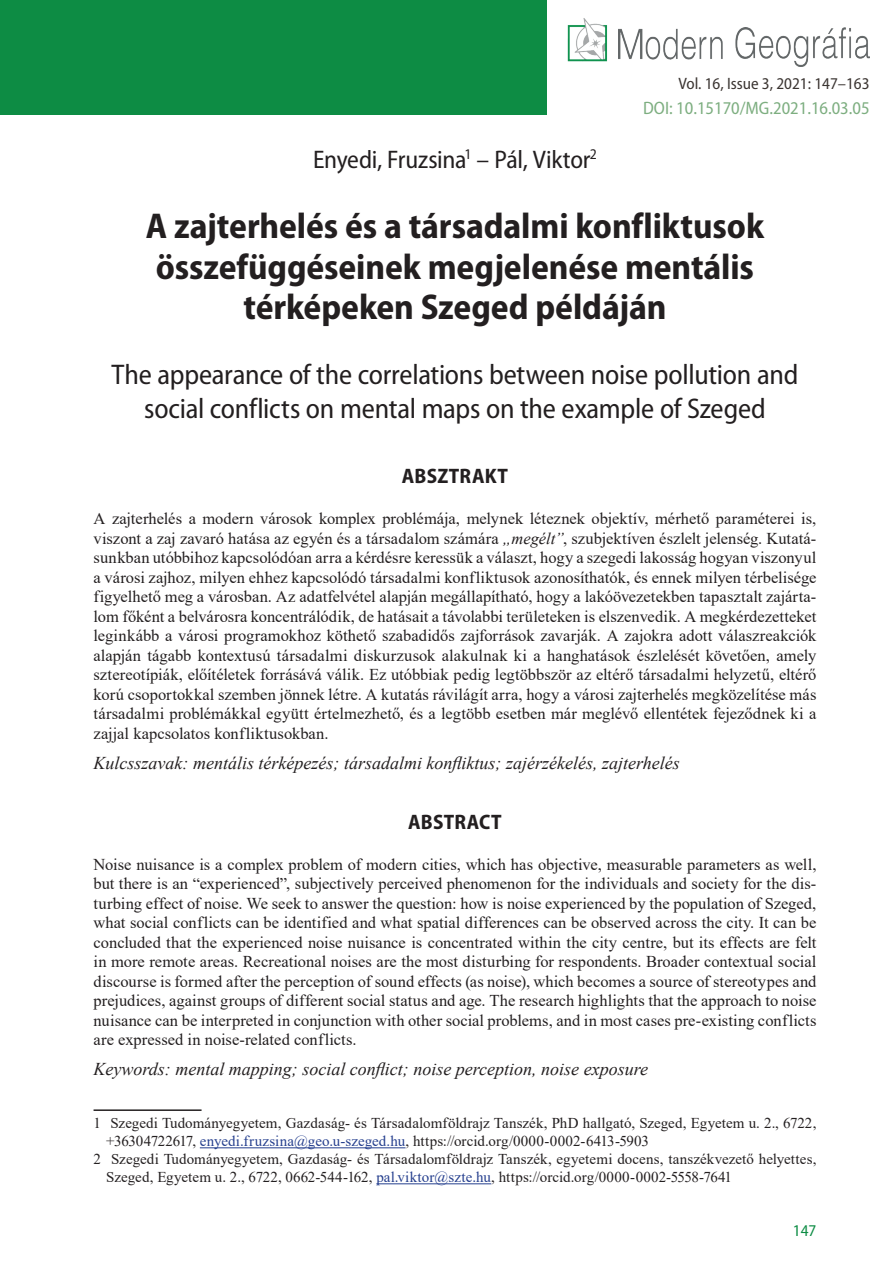
<style>
.page{position:relative;width:893px;height:1263px;background:#fff}
.page>*{position:absolute;margin:0;border:0;box-sizing:border-box;transform-origin:0 0}
.t1{font:700 semi-condensed 36px/40.5px "Myriad Pro";letter-spacing:-.005em;color:#231f20;text-align:center}
.t2{font:semi-condensed 28.5px/34.5px "Myriad Pro";letter-spacing:-.01em;color:#231f20;text-align:center}
.t3{font:semi-condensed 25.5px "Myriad Pro";letter-spacing:-.01em;color:#231f20}
.t4{font:700 semi-condensed 21px "Myriad Pro";letter-spacing:.01em;color:#231f20}
.t5{font:italic 18px "Times New Roman";color:#231f20}
.t6{font:semi-condensed 18px "Myriad Pro";color:#7dae80}
.t7{font:16.5px/19.5px "Times New Roman";color:#231f20;text-align:justify}
.t8{font:semi-condensed 16.5px "Myriad Pro";color:#3b3532}
.t9{font:semi-condensed 16.5px "Myriad Pro";color:#0d8c44}
.t10{font:15px "Times New Roman";letter-spacing:.005em;color:#231f20}
.s1{font-style:italic}
.s2{color:#253f8e}
</style>
<div class="page">
<img style="left:618px;top:27px;width:252px;height:39px">
<img style="left:567px;top:18px;width:40px;height:44px">
<div style="left:0;top:0;width:546px;height:115px;background:#0d8c44"></div>
<hr style="left:94px;top:1109px;width:108px;height:2px;background:#231f20">
<hr style="left:200px;top:1147px;width:205px;height:1px;background:#253f8e">
<hr style="left:376px;top:1183px;width:115px;height:1px;background:#253f8e">
<p class="t8" style="left:678px;top:75px;width:193px">Vol. 16, Issue 3, 2021: 147–163</p>
<p class="t6" style="left:643px;top:99px;width:228px">DOI: 10.15170/MG.2021.16.03.05</p>
<h3 class="t3" style="left:313px;top:146px;width:285px">Enyedi, Fruzsina<sup>1</sup> – Pál, Viktor<sup>2</sup></h3>
<h1 class="t1" style="left:146px;top:205px;width:620px">A zajterhelés és a társadalmi konfliktusok összefüggéseinek megjelenése mentális térképeken Szeged példáján</h1>
<h2 class="t2" style="left:112px;top:357px;width:688px">The appearance of the correlations between noise pollution and social conflicts on mental maps on the example of Szeged</h2>
<p class="t4" style="left:402px;top:463px;width:108px">ABSZTRAKT</p>
<p class="t7" style="left:94px;top:508px;width:724px">A zajterhelés a modern városok komplex problémája, melynek léteznek objektív, mérhető paraméterei is, viszont a zaj zavaró hatása az egyén és a társadalom számára <span class="s1">„megélt”</span>, szubjektíven észlelt jelenség. Kutatá&shy;sunkban utóbbihoz kapcsolódóan arra a kérdésre keressük a választ, hogy a szegedi lakosság hogyan viszonyul a városi zajhoz, milyen ehhez kapcsolódó társadalmi konfliktusok azonosíthatók, és ennek milyen térbelisége figyelhető meg a városban. Az adatfelvétel alapján megállapítható, hogy a lakóövezetekben tapasztalt zajárta&shy;lom főként a belvárosra koncentrálódik, de hatásait a távolabbi területeken is elszenvedik. A megkérdezetteket leginkább a városi programokhoz köthető szabadidős zajforrások zavarják. A zajokra adott válaszreakciók alapján tágabb kontextusú társadalmi diskurzusok alakulnak ki a hanghatások észlelését követően, amely sztereotípiák, előítéletek forrásává válik. Ez utóbbiak pedig legtöbbször az eltérő társadalmi helyzetű, eltérő korú csoportokkal szemben jönnek létre. A kutatás rávilágít arra, hogy a városi zajterhelés megközelítése más társadalmi problémákkal együtt értelmezhető, és a legtöbb esetben már meglévő ellentétek fejeződnek ki a zajjal kapcsolatos konfliktusokban.</p>
<p class="t5" style="left:94px;top:750px;width:588px">Kulcsszavak: mentális térképezés; társadalmi konfliktus; zajérzékelés, zajterhelés</p>
<p class="t4" style="left:408px;top:808px;width:95px">ABSTRACT</p>
<p class="t7" style="left:94px;top:854px;width:724px">Noise nuisance is a complex problem of modern cities, which has objective, measurable parameters as well, but there is an “experienced”, subjectively perceived phenomenon for the individuals and society for the dis&shy;turbing effect of noise. We seek to answer the question: how is noise experienced by the population of Szeged, what social conflicts can be identified and what spatial differences can be observed across the city. It can be concluded that the experienced noise nuisance is concentrated within the city centre, but its effects are felt in more remote areas. Recreational noises are the most disturbing for respondents. Broader contextual social discourse is formed after the perception of sound effects (as noise), which becomes a source of stereotypes and prejudices, against groups of different social status and age. The research highlights that the approach to noise nuisance can be interpreted in conjunction with other social problems, and in most cases pre-existing conflicts are expressed in noise-related conflicts.</p>
<p class="t5" style="left:94px;top:1057px;width:556px">Keywords: mental mapping; social conflict; noise perception, noise exposure</p>
<p class="t10" style="left:94px;top:1112px;width:724px">1 Szegedi Tudományegyetem, Gazdaság- és Társadalomföldrajz Tanszék, PhD hallgató, Szeged, Egyetem u. 2., 6722,</p>
<p class="t10" style="left:106px;top:1130px;width:544px">+36304722617, <span class="s2">enyedi.fruzsina@geo.u-szeged.hu</span>, https://orcid.org/0000-0002-6413-5903</p>
<p class="t10" style="left:94px;top:1148px;width:724px">2 Szegedi Tudományegyetem, Gazdaság- és Társadalomföldrajz Tanszék, egyetemi docens, tanszékvezető helyettes,</p>
<p class="t10" style="left:106px;top:1166px;width:627px">Szeged, Egyetem u. 2., 6722, 0662-544-162, <span class="s2">pal.viktor@szte.hu</span>, https://orcid.org/0000-0002-5558-7641</p>
<p class="t9" style="left:793px;top:1221px;width:25px">147</p>
</div>
